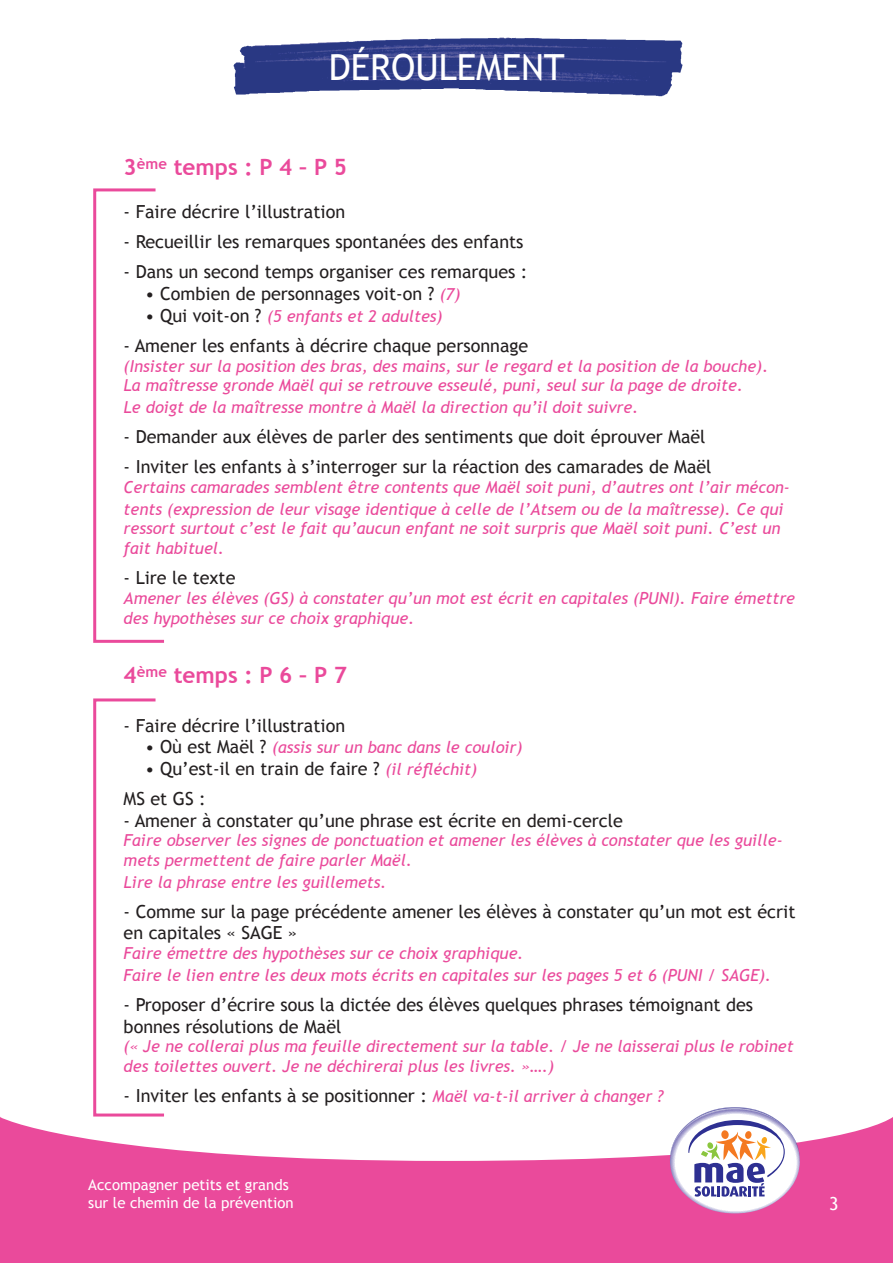
<style>
.page{position:relative;width:893px;height:1263px;background:#fff}
.page>*{position:absolute;margin:0;border:0;box-sizing:border-box;transform-origin:0 0}
.t1{font:36px "Trebuchet MS";color:#fff}
.t2{font:700 22.5px "Trebuchet MS";color:#ea4a9b}
.t3{font:18px/21.6px "Trebuchet MS";color:#231f20}
.t4{font:18px "Trebuchet MS";color:#fff}
.t5{font:italic 16.5px/19.8px "Trebuchet MS";color:#ea4a9b}
.t6{font:15px/18px "Trebuchet MS";color:#fff}
.s1{font-style:italic;font-size:16.5px;color:#ea4a9b}
.s2{font-style:normal;font-size:18px;color:#231f20}
</style>
<div class="page">
<svg style="left:0;top:1116px;width:893px;height:147px;fill:#ea4a9b"></svg>
<svg style="left:670px;top:1107px;width:130px;height:106px"></svg>
<img style="left:233px;top:37px;width:450px;height:60px">
<svg style="left:93px;top:188px;width:71px;height:455px"></svg>
<svg style="left:92px;top:698px;width:75px;height:420px"></svg>
<h1 class="t1" style="left:329px;top:46px;width:238px">DÉROULEMENT</h1>
<h2 class="t2" style="left:124px;top:153px;width:225px">3<sup>ème</sup> temps : P 4 – P 5</h2>
<p class="t3" style="left:124px;top:201px;width:223px">- Faire décrire l’illustration</p>
<p class="t3" style="left:124px;top:231px;width:401px">- Recueillir les remarques spontanées des enfants</p>
<p class="t3" style="left:124px;top:261px;width:405px">- Dans un second temps organiser ces remarques :</p>
<p class="t3" style="left:145px;top:283px;width:317px">• Combien de personnages voit-on ? <span class="s1">(7)</span></p>
<p class="t5" style="left:145px;top:306px;width:299px"><span class="s2">• Qui voit-on ?</span> (5 enfants et 2 adultes)</p>
<p class="t3" style="left:124px;top:335px;width:406px">- Amener les enfants à décrire chaque personnage</p>
<p class="t5" style="left:124px;top:356px;width:646px">(Insister sur la position des bras, des mains, sur le regard et la position de la bouche).<br>La maîtresse gronde Maël qui se retrouve esseulé, puni, seul sur la page de droite.</p>
<p class="t5" style="left:124px;top:397px;width:516px">Le doigt de la maîtresse montre à Maël la direction qu’il doit suivre.</p>
<p class="t3" style="left:124px;top:426px;width:583px">- Demander aux élèves de parler des sentiments que doit éprouver Maël</p>
<p class="t3" style="left:124px;top:456px;width:589px">- Inviter les enfants à s’interroger sur la réaction des camarades de Maël</p>
<p class="t5" style="left:124px;top:476px;width:668px;line-height:21.6px">Certains camarades semblent être contents que Maël soit puni, d’autres ont l’air mécon&shy;tents (expression de leur visage identique à celle de l’Atsem ou de la maîtresse). Ce qui</p>
<p class="t5" style="left:124px;top:519px;width:658px">ressort surtout c’est le fait qu’aucun enfant ne soit surpris que Maël soit puni. C’est un fait habituel.</p>
<p class="t3" style="left:124px;top:567px;width:113px">- Lire le texte</p>
<p class="t5" style="left:124px;top:588px;width:673px">Amener les élèves (GS) à constater qu’un mot est écrit en capitales (PUNI). Faire émettre des hypothèses sur ce choix graphique.</p>
<h2 class="t2" style="left:124px;top:661px;width:225px">4<sup>ème</sup> temps : P 6 – P 7</h2>
<p class="t3" style="left:124px;top:715px;width:223px">- Faire décrire l’illustration</p>
<p class="t5" style="left:145px;top:738px;width:379px"><span class="s2">• Où est Maël ?</span> (assis sur un banc dans le couloir)</p>
<p class="t3" style="left:124px;top:754px;width:355px;line-height:30.2px;text-indent:22px">• Qu’est-il en train de faire ? <span class="s1">(il réfléchit)<br></span>MS et GS :</p>
<p class="t3" style="left:124px;top:809px;width:501px">- Amener à constater qu’une phrase est écrite en demi-cercle</p>
<p class="t5" style="left:124px;top:831px;width:661px">Faire observer les signes de ponctuation et amener les élèves à constater que les guille&shy;mets permettent de faire parler Maël.</p>
<p class="t5" style="left:124px;top:872px;width:264px">Lire la phrase entre les guillemets.</p>
<p class="t3" style="left:124px;top:901px;width:673px">- Comme sur la page précédente amener les élèves à constater qu’un mot est écrit en capitales « SAGE »</p>
<p class="t5" style="left:124px;top:943px;width:649px;line-height:21.6px">Faire émettre des hypothèses sur ce choix graphique.<br>Faire le lien entre les deux mots écrits en capitales sur les pages 5 et 6 (PUNI / SAGE).</p>
<p class="t3" style="left:124px;top:994px;width:631px">- Proposer d’écrire sous la dictée des élèves quelques phrases témoignant des bonnes résolutions de Maël</p>
<p class="t5" style="left:124px;top:1037px;width:671px">(« Je ne collerai plus ma feuille directement sur la table. / Je ne laisserai plus le robinet des toilettes ouvert. Je ne déchirerai plus les livres. »….)</p>
<p class="t3" style="left:124px;top:1085px;width:541px">- Inviter les enfants à se positionner : <span class="s1">Maël va-t-il arriver à changer ?</span></p>
<p class="t6" style="left:88px;top:1176px;width:207px">Accompagner petits et grands sur le chemin de la prévention</p>
<p class="t4" style="left:829px;top:1192px;width:11px">3</p>
</div>
